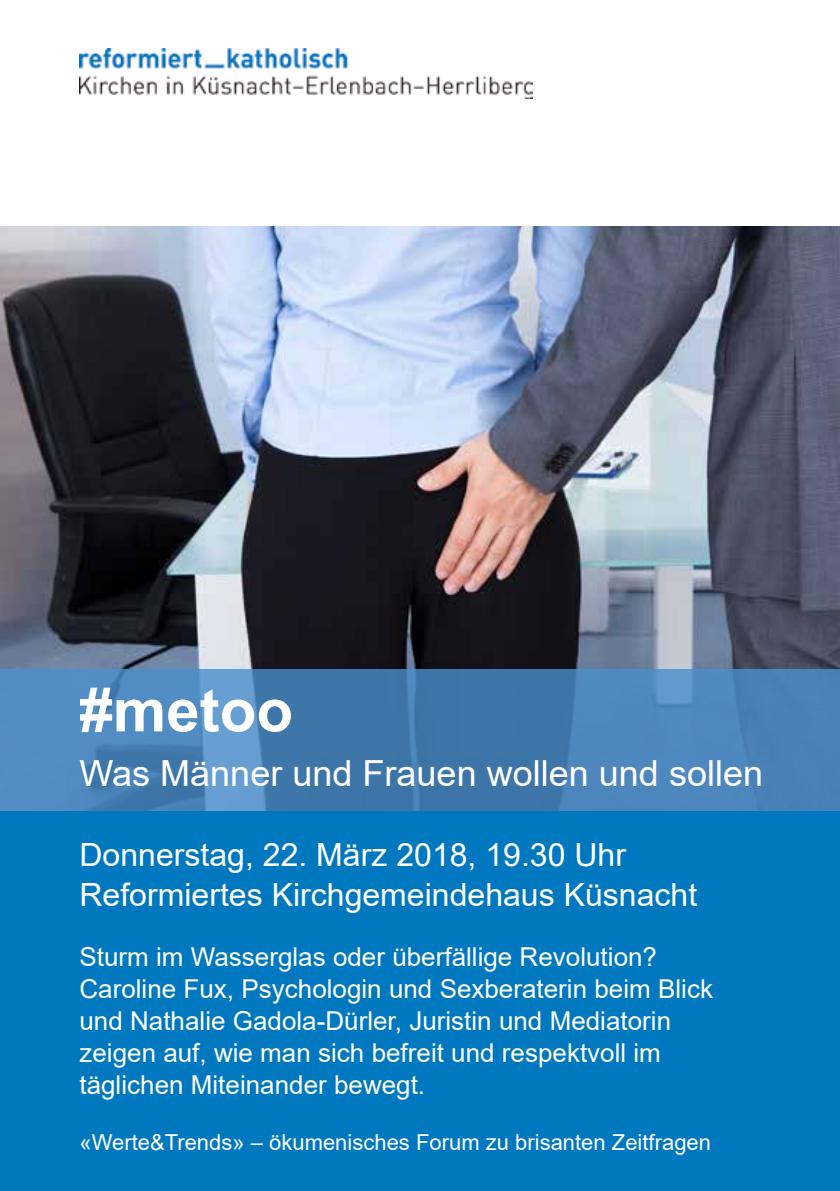
<style>
.page{position:relative;width:840px;height:1191px;background:#fff}
.page>*{position:absolute;margin:0;border:0;box-sizing:border-box;transform-origin:0 0}
.t1{font:700 60px "Arial";color:#fff}
.t2{font:36px "Arial";color:#fff}
.t3{font:32px/40px "Arial";color:#fff}
.t4{font:26px/32px "Arial";color:#fff}
.t5{font:22px "Arial";color:#fff}
</style>
<div class="page">
<img style="left:0;top:227px;width:839px;height:442px">
<div style="left:0;top:811px;width:839px;height:380px;background:#0078bf"></div>
<svg style="left:0;top:669px;width:839px;height:142px;background:#4981b6"></svg>
<img style="left:79px;top:48px;width:453px;height:50px">
<h1 class="t1" style="left:79px;top:668px;width:215px">#metoo</h1>
<h2 class="t2" style="left:79px;top:748px;width:684px">Was Männer und Frauen wollen und sollen</h2>
<p class="t3" style="left:79px;top:834px;width:619px">Donnerstag, 22. März 2018, 19.30 Uhr<br>Reformiertes Kirchgemeindehaus Küsnacht</p>
<p class="t4" style="left:79px;top:940px;width:634px">Sturm im Wasserglas oder überfällige Revolution?<br>Caroline Fux, Psychologin und Sexberaterin beim Blick und Nathalie Gadola-Dürler, Juristin und Mediatorin zeigen auf, wie man sich befreit und respektvoll im täglichen Miteinander bewegt.</p>
<p class="t5" style="left:79px;top:1127px;width:632px">«Werte&amp;Trends» – ökumenisches Forum zu brisanten Zeitfragen</p>
</div>
